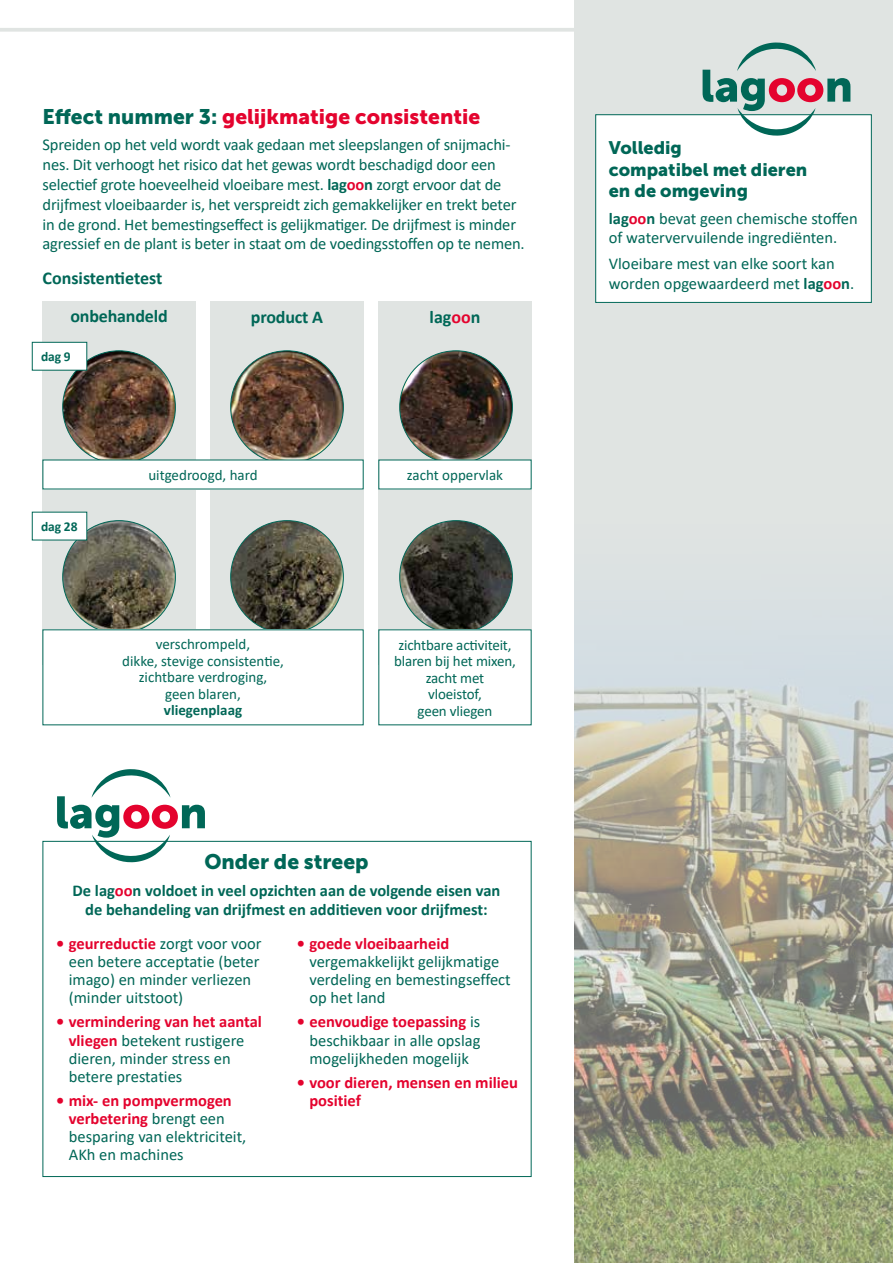
<style>
.page{position:relative;width:893px;height:1263px;background:#fff}
.page>*{position:absolute;margin:0;border:0;box-sizing:border-box;transform-origin:0 0}
.t1{font:21px "Museo Sans 900";color:#e4032e}
.t2{font:21px "Museo Sans 900";color:#006757}
.t3{font:700 18px "Calibri";letter-spacing:-.01em;color:#006757}
.t4{font:18px/21.6px "Museo Sans 900";color:#006757}
.t5{font:16.5px/18px "Calibri";letter-spacing:-.01em;color:#006757}
.t6{font:700 16.5px/19.8px "Calibri";color:#006757;text-align:center}
.t7{font:700 16.5px/18px "Calibri";color:#e4032e}
.t8{font:15px/16.5px "Calibri";letter-spacing:-.01em;color:#006757;text-align:center}
.t9{font:700 15px "Calibri";color:#006757}
.t10{font:700 13.5px "Calibri";letter-spacing:-.01em;color:#006757}
.s1{color:#006757}
.s2{font-weight:700}
.s3{font-weight:700;color:#e4032e}
.s4{color:#e4032e}
</style>
<div class="page">
<div style="left:574px;top:0;width:319px;height:1263px;background:#e0e4e2"></div>
<hr style="left:0;top:28px;width:580px;height:4px;background:#e0e4e2">
<img style="left:574px;top:635px;width:319px;height:628px">
<div style="left:43px;top:301px;width:153px;height:364px;background:#e0e4e2"></div>
<img style="left:63px;top:351px;width:112px;height:112px;border-radius:56px">
<img style="left:63px;top:521px;width:112px;height:112px;border-radius:56px">
<div style="left:210px;top:301px;width:154px;height:364px;background:#e0e4e2"></div>
<img style="left:231px;top:351px;width:112px;height:112px;border-radius:56px">
<img style="left:231px;top:521px;width:112px;height:112px;border-radius:56px">
<div style="left:378px;top:301px;width:153px;height:364px;background:#e0e4e2"></div>
<img style="left:400px;top:351px;width:112px;height:112px;border-radius:56px">
<div style="left:379px;top:460px;width:152px;height:29px;background:#fff"></div>
<img style="left:400px;top:521px;width:112px;height:112px;border-radius:56px">
<div style="left:379px;top:630px;width:152px;height:95px;background:#fff"></div>
<div style="left:43px;top:460px;width:320px;height:29px;background:#fff"></div>
<div style="left:43px;top:630px;width:320px;height:95px;background:#fff"></div>
<div style="left:32px;top:342px;width:55px;height:28px;background:#fff"></div>
<div style="left:32px;top:342px;width:55px;height:29px;border:1px solid #006757"></div>
<div style="left:32px;top:512px;width:55px;height:28px;background:#fff"></div>
<div style="left:596px;top:115px;width:275px;height:187px;background:#fff"></div>
<div style="left:595px;top:114px;width:277px;height:189px;border:1px solid #006757"></div>
<svg style="left:703px;top:43px;width:147px;height:93px"></svg>
<svg style="left:57px;top:769px;width:148px;height:93px"></svg>
<p class="t1" style="left:43px;top:105px;width:439px"><span class="s1">Effect nummer 3:</span> gelijkmatige consistentie</p>
<p class="t5" style="left:43px;top:135px;width:484px;line-height:19.8px">Spreiden op het veld wordt vaak gedaan met sleepslangen of snijmachi&shy;nes. Dit verhoogt het risico dat het gewas wordt beschadigd door een selectief grote hoeveelheid vloeibare mest. <span class="s2">lag</span><span class="s3">oo</span><span class="s2">n</span> zorgt ervoor dat de drijfmest vloeibaarder is, het verspreidt zich gemakkelijker en trekt beter in de grond. Het bemestingseffect is gelijkmatiger. De drijfmest is minder agressief en de plant is beter in staat om de voedingsstoffen op te nemen.</p>
<p class="t3" style="left:43px;top:265px;width:121px">Consistentietest</p>
<p class="t3" style="left:70px;top:304px;width:99px">onbehandeld</p>
<p class="t3" style="left:251px;top:304px;width:74px">product A</p>
<p class="t3" style="left:430px;top:304px;width:52px">lag<span class="s4">oo</span>n</p>
<p class="t10" style="left:41px;top:347px;width:31px">dag 9</p>
<p class="t10" style="left:41px;top:517px;width:38px">dag 28</p>
<p class="t8" style="left:148px;top:466px;width:111px">uitgedroogd, hard</p>
<p class="t8" style="left:122px;top:636px;width:163px">verschrompeld,<br>dikke, stevige consistentie, zichtbare verdroging, geen blaren,</p>
<p class="t9" style="left:164px;top:700px;width:80px">vliegenplaag</p>
<p class="t8" style="left:407px;top:466px;width:98px">zacht oppervlak</p>
<p class="t8" style="left:394px;top:636px;width:123px">zichtbare activiteit, blaren bij het mixen, zacht met<br>vloeistof,<br>geen vliegen</p>
<p class="t2" style="left:204px;top:850px;width:166px">Onder de streep</p>
<p class="t6" style="left:73px;top:880px;width:429px">De lag<span class="s4">oo</span>n voldoet in veel opzichten aan de volgende eisen van de behandeling van drijfmest en additieven voor drijfmest:</p>
<p class="t5" style="left:69px;top:934px;width:194px;text-indent:-13px"><span class="s3">• geurreductie</span> zorgt voor voor een betere acceptatie (beter imago) en minder verliezen (minder uitstoot)</p>
<p class="t5" style="left:69px;top:1012px;width:195px;text-indent:-13px"><span class="s3">• vermindering van het aantal vliegen</span> betekent rustigere dieren, minder stress en betere prestaties</p>
<p class="t5" style="left:69px;top:1091px;width:179px;text-indent:-13px"><span class="s3">• mix- en pompvermogen verbetering</span> brengt een besparing van elektriciteit,<br>AKh en machines</p>
<p class="t7" style="left:297px;top:934px;width:154px">• goede vloeibaarheid</p>
<p class="t5" style="left:309px;top:952px;width:203px">vergemakkelijkt gelijkmatige verdeling en bemestingseffect op het land</p>
<p class="t5" style="left:309px;top:1012px;width:173px;text-align:justify;text-indent:-13px"><span class="s3">• eenvoudige toepassing</span> is beschikbaar in alle opslag mogelijkheden mogelijk</p>
<p class="t7" style="left:309px;top:1073px;width:210px;text-indent:-13px">• voor dieren, mensen en milieu positief</p>
<p class="t4" style="left:609px;top:137px;width:200px">Volledig<br>compatibel met dieren en de omgeving</p>
<p class="t5" style="left:609px;top:208px;width:250px;line-height:19.8px"><span class="s2">lag</span><span class="s3">oo</span><span class="s2">n</span> bevat geen chemische stoffen of watervervuilende ingrediënten.</p>
<p class="t5" style="left:609px;top:254px;width:247px;line-height:19.8px">Vloeibare mest van elke soort kan worden opgewaardeerd met <span class="s2">lag</span><span class="s3">oo</span><span class="s2">n</span>.</p>
</div>
